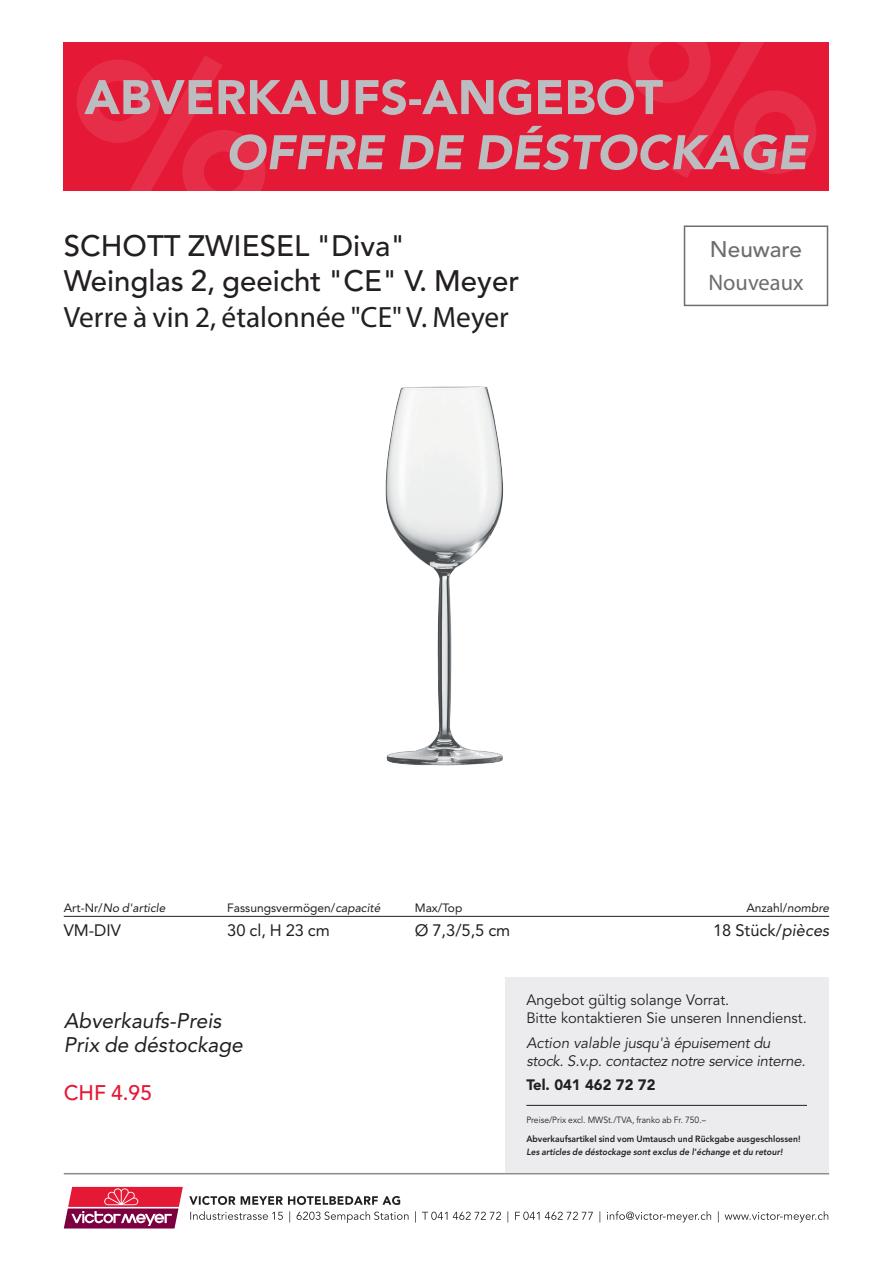
<style>
.page{position:relative;width:893px;height:1263px;background:#fff}
.page>*{position:absolute;margin:0;border:0;box-sizing:border-box;transform-origin:0 0}
.t1{font:500 29.4px/35.2px "Avenir LT Std";color:#231f20}
.t2{font:29.4px "Myriad Pro";color:#231f20}
.t3{font:22.5px "Myriad Pro";color:#6c6d70}
.t4{font:500 22.5px "Avenir LT Std";color:#6c6d70}
.t5{font:italic 21px/24px "Avenir LT Std";color:#231f20}
.t6{font:500 21px "Avenir LT Std";color:#e51836}
.t7{font:16.5px "Avenir LT Std";color:#231f20}
.t8{font:italic 15px/18px "Avenir LT Std";letter-spacing:-.02em;color:#231f20}
.t9{font:15px/18px "Avenir LT Std";color:#231f20}
.t10{font:900 15px "Avenir LT Std";color:#231f20}
.t11{font:12px "Avenir LT Std";color:#231f20}
.t12{font:italic 12px "Avenir LT Std";color:#231f20}
.t13{font:800 9px "Avenir LT Std";color:#231f20;scale:.95 1}
.t14{font:italic 800 9px "Avenir LT Std";color:#231f20;scale:.95 1}
.t15{font:9px "Avenir LT Std";color:#231f20;scale:.95 1}
.s1{font-style:normal}
.s2{font-style:italic}
</style>
<div class="page">
<svg style="left:64px;top:1187px;width:119px;height:41px"></svg>
<svg style="left:190px;top:1211px;width:638px;height:12px"></svg>
<svg style="left:189px;top:1196px;width:211px;height:9px"></svg>
<hr style="left:64px;top:1173px;width:765px;height:1px;background:#8a8c8f">
<div style="left:64px;top:43px;width:765px;height:148px;background:#e51836"></div>
<svg style="left:77px;top:42px;width:739px;height:149px"></svg>
<div style="left:505px;top:977px;width:323px;height:195px;background:#ececee"></div>
<hr style="left:526px;top:1105px;width:281px;height:1px;background:#231f20">
<div style="left:684px;top:225px;width:144px;height:81px;border:2px solid #6c6d70"></div>
<img style="left:386px;top:386px;width:118px;height:379px">
<hr style="left:64px;top:916px;width:765px;height:1px;background:#231f20">
<h1 class="t1" style="left:64px;top:229px;width:457px">SCHOTT ZWIESEL "Diva"<br>Weinglas 2, geeicht "CE" V. Meyer</h1>
<h1 class="t2" style="left:64px;top:299px;width:447px">Verre à vin 2, étalonnée "CE" V. Meyer</h1>
<h2 class="t4" style="left:710px;top:236px;width:94px">Neuware</h2>
<h2 class="t3" style="left:708px;top:268px;width:97px">Nouveaux</h2>
<p class="t12" style="left:64px;top:901px;width:103px"><span class="s1">Art-Nr/</span>No d'article</p>
<p class="t11" style="left:227px;top:901px;width:155px">Fassungsvermögen/<span class="s2">capacité</span></p>
<p class="t11" style="left:415px;top:901px;width:49px">Max/Top</p>
<p class="t11" style="left:746px;top:901px;width:84px">Anzahl/<span class="s2">nombre</span></p>
<p class="t7" style="left:64px;top:920px;width:59px">VM-DIV</p>
<p class="t7" style="left:227px;top:920px;width:104px">30 cl, H 23 cm</p>
<p class="t7" style="left:415px;top:920px;width:97px">Ø 7,3/5,5 cm</p>
<p class="t7" style="left:713px;top:920px;width:118px">18 Stück/<span class="s2">pièces</span></p>
<h3 class="t5" style="left:64px;top:1009px;width:181px">Abverkaufs-Preis<br>Prix de déstockage</h3>
<h3 class="t6" style="left:64px;top:1080px;width:90px">CHF 4.95</h3>
<p class="t9" style="left:526px;top:991px;width:282px">Angebot gültig solange Vorrat.<br>Bitte kontaktieren Sie unseren Innendienst.</p>
<p class="t8" style="left:526px;top:1034px;width:281px">Action valable jusqu'à épuisement du stock. S.v.p. contactez notre service interne.</p>
<p class="t10" style="left:526px;top:1076px;width:131px">Tel. 041 462 72 72</p>
<p class="t15" style="left:526px;top:1114px;width:191px">Preise/Prix excl. MWSt./TVA, franko ab Fr. 750.–</p>
<p class="t13" style="left:526px;top:1133px;width:290px">Abverkaufsartikel sind vom Umtausch und Rückgabe ausgeschlossen!</p>
<p class="t14" style="left:526px;top:1146px;width:271px">Les articles de déstockage sont exclus de l'échange et du retour!</p>
</div>
